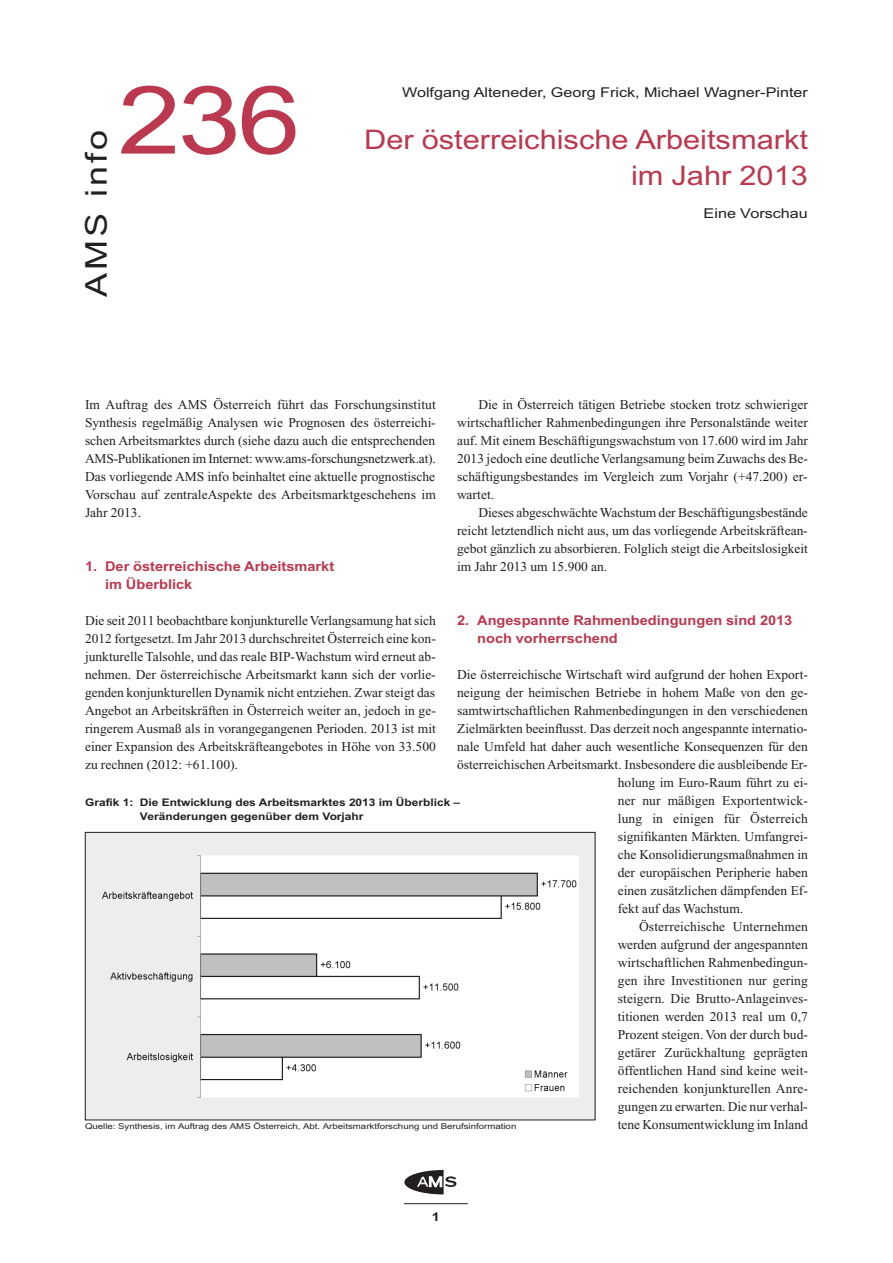
<style>
.page{position:relative;width:893px;height:1263px;background:#fff}
.page>*{position:absolute;margin:0;border:0;box-sizing:border-box;transform-origin:0 0}
.t1{font:94.5px "AMS";color:#bc384e}
.t2{font:30px "AMS";letter-spacing:.1em;color:#231f20}
.t3{font:27px/36.2px "AMS";color:#bc384e;text-align:right;scale:.95 1}
.t4{font:13.5px/18px "Times New Roman";color:#231f20;text-align:justify}
.t5{font:700 13.5px/18px "AMS";color:#bc384e;scale:.9 1}
.t6{font:13.5px "AMS";color:#231f20}
.t7{font:700 12px "AMS";color:#231f20}
.t8{font:700 10.5px/14.1px "AMS";color:#231f20;scale:.95 1}
.t9{font:9px "AMS";color:#231f20}
</style>
<div class="page">
<hr style="left:404px;top:1203px;width:64px;height:1px;background:#231f20">
<svg style="left:404px;top:1170px;width:52px;height:24px"></svg>
<img style="left:87px;top:834px;width:506px;height:284px">
<div style="left:85px;top:832px;width:510px;height:288px;border:1px solid #231f20"></div>
<h2 class="t2" style="left:85px;top:297px;width:168px;rotate:-90deg">AMS info</h2>
<h1 class="t1" style="left:118px;top:86px;width:184px">236</h1>
<p class="t6" style="left:402px;top:88px;width:407px">Wolfgang Alteneder, Georg Frick, Michael Wagner-Pinter</p>
<h3 class="t3" style="left:364px;top:124px;width:469px">Der österreichische Arbeitsmarkt im Jahr 2013</h3>
<p class="t6" style="left:704px;top:208px;width:106px">Eine Vorschau</p>
<p class="t4" style="left:457px;top:397px;width:352px;text-indent:21px">Die in Österreich tätigen Betriebe stocken trotz schwieriger wirtschaftlicher Rahmenbedingungen ihre Personalstände weiter auf. Mit einem Beschäftigungswachstum von 17.600 wird im Jahr 2013 jedoch eine deutlicheVerlangsamung beim Zuwachs des Be&shy;schäftigungsbestandes im Vergleich zum Vorjahr (+47.200) er&shy;wartet.</p>
<p class="t4" style="left:457px;top:505px;width:352px;text-indent:21px">Dieses abgeschwächteWachstum der Beschäftigungsbestände reicht letztendlich nicht aus, um das vorliegende Arbeitskräftean&shy;gebot gänzlich zu absorbieren. Folglich steigt die Arbeitslosigkeit im Jahr 2013 um 15.900 an.</p>
<p class="t4" style="left:85px;top:397px;width:352px">Im Auftrag des AMS Österreich führt das Forschungsinstitut Synthesis regelmäßig Analysen wie Prognosen des österreichi&shy;schen Arbeitsmarktes durch (siehe dazu auch die entsprechenden AMS-Publikationen im Internet: www.ams-forschungsnetzwerk.at).<br>Das vorliegende AMS info beinhaltet eine aktuelle prognostische Vorschau auf zentraleAspekte des Arbeitsmarktgeschehens im Jahr 2013.</p>
<p class="t5" style="left:105px;top:559px;width:256px;text-indent:-20px">1. Der österreichische Arbeitsmarkt im Überblick</p>
<p class="t4" style="left:85px;top:613px;width:352px">Die seit 2011 beobachtbare konjunkturelleVerlangsamung hat sich 2012 fortgesetzt. Im Jahr 2013 durchschreitet Österreich eine kon&shy;junkturelleTalsohle, und das reale BIP-Wachstum wird erneut ab&shy;nehmen. Der österreichische Arbeitsmarkt kann sich der vorlie&shy;genden konjunkturellen Dynamik nicht entziehen. Zwar steigt das Angebot an Arbeitskräften in Österreich weiter an, jedoch in ge&shy;ringerem Ausmaß als in vorangegangenen Perioden. 2013 ist mit einer Expansion des Arbeitskräfteangebotes in Höhe von 33.500 zu rechnen (2012: +61.100).</p>
<p class="t5" style="left:477px;top:613px;width:352px;text-indent:-20px">2. Angespannte Rahmenbedingungen sind 2013 noch vorherrschend</p>
<p class="t4" style="left:457px;top:667px;width:352px">Die österreichische Wirtschaft wird aufgrund der hohen Export-</p>
<p class="t4" style="left:457px;top:685px;width:352px">neigung der heimischen Betriebe in hohem Maße von den ge-</p>
<p class="t4" style="left:457px;top:703px;width:352px">samtwirtschaftlichen Rahmenbedingungen in den verschiedenen</p>
<p class="t4" style="left:457px;top:721px;width:352px">Zielmärkten beeinflusst. Das derzeit noch angespannte internatio-</p>
<p class="t4" style="left:457px;top:739px;width:352px">nale Umfeld hat daher auch wesentliche Konsequenzen für den</p>
<p class="t4" style="left:457px;top:757px;width:352px">österreichischen Arbeitsmarkt. Insbesondere die ausbleibende Er-</p>
<p class="t4" style="left:618px;top:775px;width:192px">holung im Euro-Raum führt zu ei-</p>
<p class="t4" style="left:618px;top:793px;width:192px">ner nur mäßigen Exportentwick-</p>
<p class="t4" style="left:618px;top:811px;width:192px">lung in einigen für Österreich</p>
<p class="t4" style="left:618px;top:829px;width:192px">signifikanten Märkten. Umfangrei-</p>
<p class="t4" style="left:618px;top:847px;width:192px">che Konsolidierungsmaßnahmen in</p>
<p class="t4" style="left:618px;top:865px;width:192px">der europäischen Peripherie haben</p>
<p class="t4" style="left:618px;top:883px;width:192px">einen zusätzlichen dämpfenden Ef-</p>
<p class="t4" style="left:618px;top:901px;width:127px">fekt auf das Wachstum.</p>
<p class="t4" style="left:639px;top:919px;width:170px">Österreichische Unternehmen</p>
<p class="t4" style="left:618px;top:937px;width:192px">werden aufgrund der angespannten</p>
<p class="t4" style="left:618px;top:955px;width:192px">wirtschaftlichen Rahmenbedingun-</p>
<p class="t4" style="left:618px;top:973px;width:192px">gen ihre Investitionen nur gering</p>
<p class="t4" style="left:618px;top:991px;width:192px">steigern. Die Brutto-Anlageinves-</p>
<p class="t4" style="left:618px;top:1009px;width:192px">titionen werden 2013 real um 0,7</p>
<p class="t4" style="left:618px;top:1027px;width:192px">Prozent steigen. Von der durch bud-</p>
<p class="t4" style="left:618px;top:1045px;width:192px">getärer Zurückhaltung geprägten</p>
<p class="t4" style="left:618px;top:1063px;width:192px">öffentlichen Hand sind keine weit-</p>
<p class="t4" style="left:618px;top:1081px;width:192px">reichenden konjunkturellen Anre-</p>
<p class="t4" style="left:618px;top:1099px;width:191px">gungen zu erwarten. Die nur verhal-</p>
<p class="t4" style="left:618px;top:1117px;width:192px">tene Konsumentwicklung im Inland</p>
<p class="t8" style="left:140px;top:796px;width:339px;text-indent:-55px">Grafik 1: Die Entwicklung des Arbeitsmarktes 2013 im Überblick –<br>Veränderungen gegenüber dem Vorjahr</p>
<p class="t9" style="left:85px;top:1120px;width:433px">Quelle: Synthesis, im Auftrag des AMS Österreich, Abt. Arbeitsmarktforschung und Berufsinformation</p>
<p class="t7" style="left:432px;top:1212px;width:10px">1</p>
</div>
